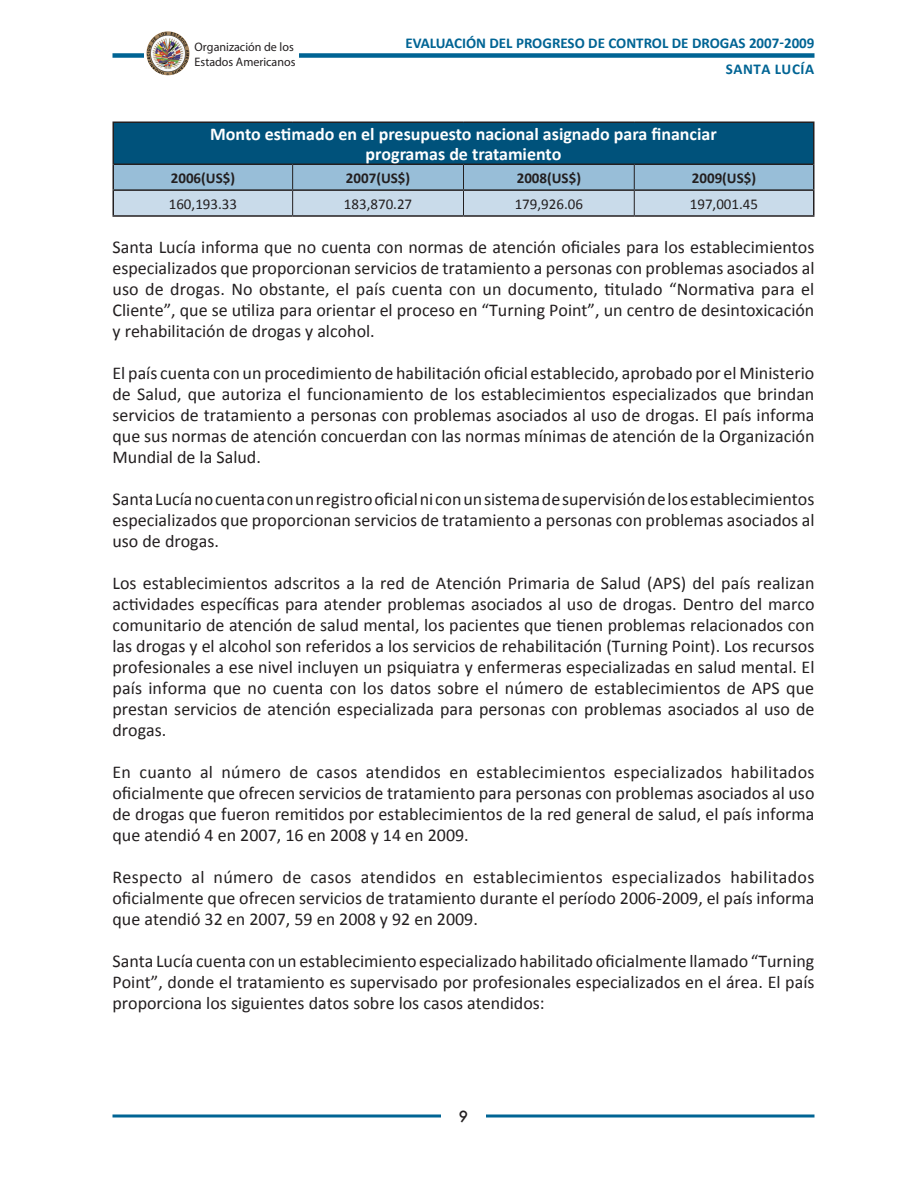
<style>
.page{position:relative;width:918px;height:1188px;background:#fff}
.page>*{position:absolute;margin:0;border:0;box-sizing:border-box;transform-origin:0 0}
.t1{font:18px/21px "Calibri";color:#231f20;text-align:justify}
.t2{font:700 18px/19.5px "Calibri";color:#fff;text-align:center}
.t3{font:700 15px/25.5px "Calibri";color:#006494}
.t4{font:15px "Calibri";color:#231f20}
.t5{font:700 15px "Calibri";color:#231f20}
.t6{font:500 15px "Futura";color:#231f20}
.t7{font:12.3px/14.9px "DIN Mittelschrift";color:#231f20}
</style>
<div class="page">
<svg style="left:112px;top:1114px;width:702px;height:4px;background:#3f8aae"></svg>
<div style="left:441px;top:1110px;width:45px;height:18px;background:#fff"></div>
<div style="left:112px;top:53px;width:702px;height:5px;background:#006494"></div>
<img style="left:144px;top:31px;width:155px;height:45px">
<img style="left:151px;top:31px;width:17px;height:8px">
<div style="left:113px;top:122px;width:701px;height:42px;background:#00527b"></div>
<hr style="left:112px;top:164px;width:2px;height:25px;background:#231f20">
<hr style="left:112px;top:189px;width:181px;height:2px;background:#231f20">
<hr style="left:112px;top:191px;width:2px;height:24px;background:#231f20">
<hr style="left:634px;top:189px;width:181px;height:2px;background:#231f20">
<hr style="left:112px;top:215px;width:181px;height:2px;background:#231f20">
<hr style="left:293px;top:215px;width:171px;height:2px;background:#231f20">
<hr style="left:464px;top:215px;width:170px;height:2px;background:#231f20">
<hr style="left:634px;top:215px;width:181px;height:2px;background:#231f20">
<svg style="left:113px;top:164px;width:701px;height:52px;background:#a9c3d7"></svg>
<hr style="left:112px;top:122px;width:181px;height:1px;background:#231f20">
<hr style="left:112px;top:123px;width:2px;height:41px;background:#231f20">
<hr style="left:293px;top:122px;width:171px;height:1px;background:#231f20">
<hr style="left:464px;top:122px;width:170px;height:1px;background:#231f20">
<hr style="left:634px;top:122px;width:181px;height:1px;background:#231f20">
<hr style="left:813px;top:123px;width:1px;height:41px;background:#231f20">
<hr style="left:114px;top:164px;width:179px;height:1px;background:#231f20">
<hr style="left:293px;top:164px;width:171px;height:1px;background:#231f20">
<hr style="left:464px;top:164px;width:170px;height:1px;background:#231f20">
<hr style="left:634px;top:164px;width:179px;height:1px;background:#231f20">
<p class="t7" style="left:195px;top:39px;width:102px">Organización de los<br>Estados Americanos</p>
<p class="t3" style="left:726px;top:30px;width:90px;text-indent:-320px">EVALUACIÓN DEL PROGRESO DE CONTROL DE DROGAS 2007-2009<br>Santa</p>
<p class="t3" style="left:775px;top:56px;width:26px">Lucía</p>
<p class="t2" style="left:210px;top:125px;width:508px">Monto estimado en el presupuesto nacional asignado para financiar programas de tratamiento</p>
<p class="t5" style="left:171px;top:168px;width:66px">2006(US$)</p>
<p class="t5" style="left:346px;top:168px;width:66px">2007(US$)</p>
<p class="t5" style="left:517px;top:168px;width:66px">2008(US$)</p>
<p class="t5" style="left:692px;top:168px;width:66px">2009(US$)</p>
<p class="t4" style="left:169px;top:194px;width:70px">160,193.33</p>
<p class="t4" style="left:344px;top:194px;width:70px">183,870.27</p>
<p class="t4" style="left:515px;top:194px;width:70px">179,926.06</p>
<p class="t4" style="left:690px;top:194px;width:70px">197,001.45</p>
<p class="t1" style="left:112px;top:237px;width:703px">Santa Lucía informa que no cuenta con normas de atención oficiales para los establecimientos especializados que proporcionan servicios de tratamiento a personas con problemas asociados al uso de drogas. No obstante, el país cuenta con un documento, titulado “Normativa para el Cliente”, que se utiliza para orientar el proceso en “Turning Point”, un centro de desintoxicación y rehabilitación de drogas y alcohol.</p>
<p class="t1" style="left:112px;top:363px;width:704px">El país cuenta con un procedimiento de habilitación oficial establecido, aprobado por el Ministerio de Salud, que autoriza el funcionamiento de los establecimientos especializados que brindan servicios de tratamiento a personas con problemas asociados al uso de drogas. El país informa que sus normas de atención concuerdan con las normas mínimas de atención de la Organización Mundial de la Salud.</p>
<p class="t1" style="left:112px;top:489px;width:703px">Santa Lucía no cuenta con un registro oficial ni con un sistema de supervisión de los establecimientos especializados que proporcionan servicios de tratamiento a personas con problemas asociados al uso de drogas.</p>
<p class="t1" style="left:112px;top:573px;width:704px">Los establecimientos adscritos a la red de Atención Primaria de Salud (APS) del país realizan actividades específicas para atender problemas asociados al uso de drogas. Dentro del marco comunitario de atención de salud mental, los pacientes que tienen problemas relacionados con las drogas y el alcohol son referidos a los servicios de rehabilitación (Turning Point). Los recursos profesionales a ese nivel incluyen un psiquiatra y enfermeras especializadas en salud mental. El país informa que no cuenta con los datos sobre el número de establecimientos de APS que prestan servicios de atención especializada para personas con problemas asociados al uso de drogas.</p>
<p class="t1" style="left:112px;top:762px;width:704px">En cuanto al número de casos atendidos en establecimientos especializados habilitados oficialmente que ofrecen servicios de tratamiento para personas con problemas asociados al uso de drogas que fueron remitidos por establecimientos de la red general de salud, el país informa que atendió 4 en 2007, 16 en 2008 y 14 en 2009.</p>
<p class="t1" style="left:112px;top:867px;width:703px">Respecto al número de casos atendidos en establecimientos especializados habilitados oficialmente que ofrecen servicios de tratamiento durante el período 2006-2009, el país informa que atendió 32 en 2007, 59 en 2008 y 92 en 2009.</p>
<p class="t1" style="left:112px;top:951px;width:704px">Santa Lucía cuenta con un establecimiento especializado habilitado oficialmente llamado “Turning Point”, donde el tratamiento es supervisado por profesionales especializados en el área. El país proporciona los siguientes datos sobre los casos atendidos:</p>
<p class="t6" style="left:459px;top:1107px;width:11px">9</p>
</div>
